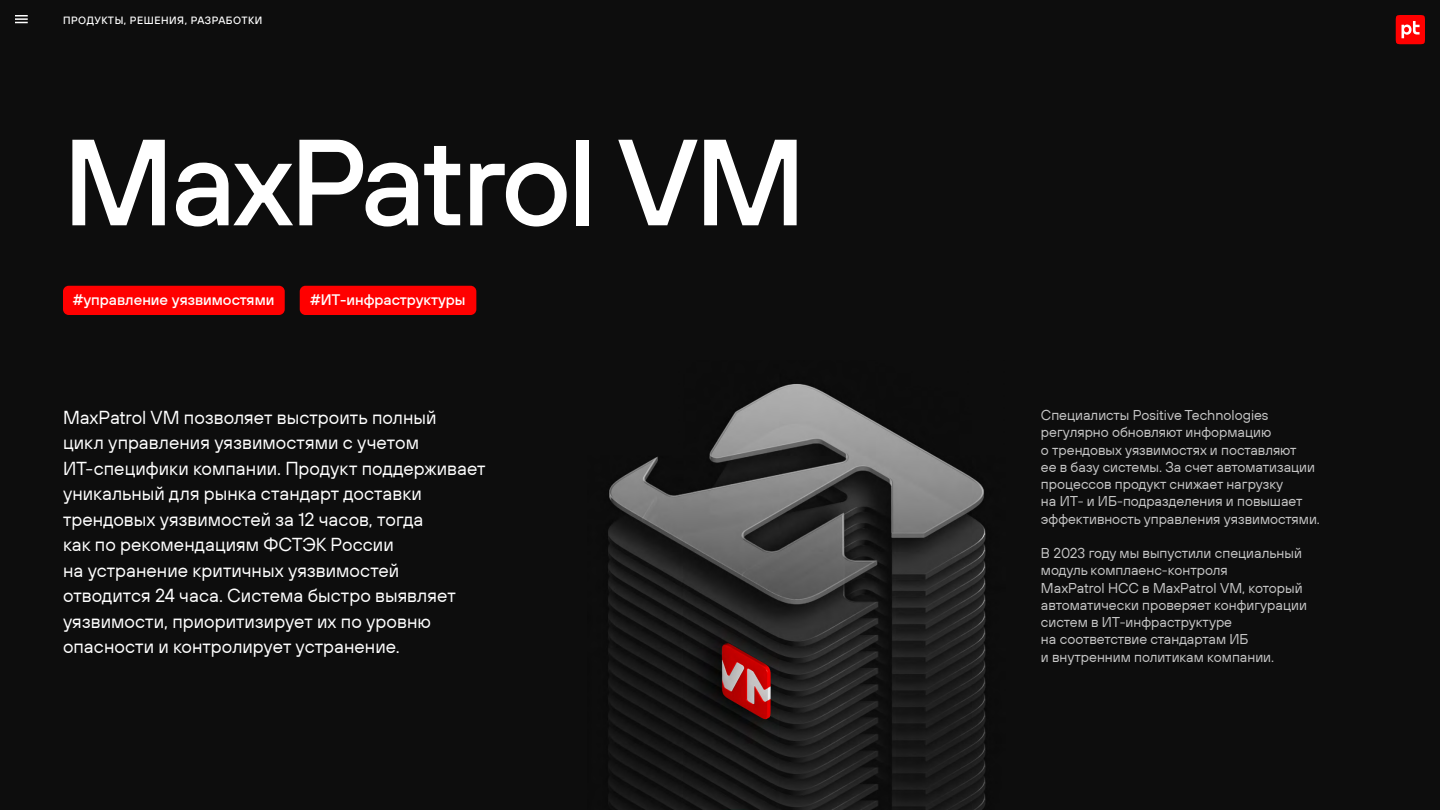
<style>
.page{position:relative;width:1440px;height:810px;background:#0d0d0d}
.page>*{position:absolute;margin:0;border:0;box-sizing:border-box;transform-origin:0 0}
.t1{font:500 122.25px "TT Positive";letter-spacing:-.03em;color:#fff}
.t2{font:18.75px/25.5px "TT Positive";letter-spacing:.005em;color:#fff}
.t3{font:500 15.23px "TT Positive";color:#fff}
.t4{font:14.25px/17.2px "TT Positive";color:#c7c7c7}
.t5{font:500 10.5px "TT Positive";letter-spacing:.05em;color:#fff}
</style>
<div class="page">
<div style="left:300px;top:286px;width:176px;height:29px;background:#f00;border-radius:6px"></div>
<div style="left:63px;top:286px;width:222px;height:29px;background:#f00;border-radius:6px"></div>
<img style="left:608px;top:384px;width:378px;height:426px">
<svg style="left:1396px;top:15px;width:29px;height:29px"></svg>
<svg style="left:15px;top:15px;width:13px;height:8px"></svg>
<p class="t5" style="left:63px;top:13px;width:179px">Продукты, решения, разработки</p>
<h1 class="t1" style="left:63px;top:104px;width:744px">MaxPatrol VM</h1>
<p class="t3" style="left:73px;top:290px;width:203px">#управление уязвимостями</p>
<p class="t3" style="left:310px;top:290px;width:157px">#ИТ-инфраструктуры</p>
<p class="t2" style="left:63px;top:404px;width:424px">MaxPatrol VM позволяет выстроить полный<br>цикл управления уязвимостями с учетом ИТ-специфики компании. Продукт поддерживает уникальный для рынка стандарт доставки трендовых уязвимостей за 12 часов, тогда<br>как по рекомендациям ФСТЭК России<br>на устранение критичных уязвимостей отводится 24 часа. Система быстро выявляет уязвимости, приоритизирует их по уровню опасности и контролирует устранение.</p>
<p class="t4" style="left:1041px;top:406px;width:280px">Специалисты Positive Technologies регулярно обновляют информацию<br>о трендовых уязвимостях и поставляют<br>ее в базу системы. За счет автоматизации процессов продукт снижает нагрузку<br>на ИТ- и ИБ-подразделения и повышает эффективность управления уязвимостями.</p>
<p class="t4" style="left:1041px;top:544px;width:267px">В 2023 году мы выпустили специальный модуль комплаенс-контроля<br>MaxPatrol HCC в MaxPatrol VM, который автоматически проверяет конфигурации систем в ИТ-инфраструктуре<br>на соответствие стандартам ИБ<br>и внутренним политикам компании.</p>
</div>
